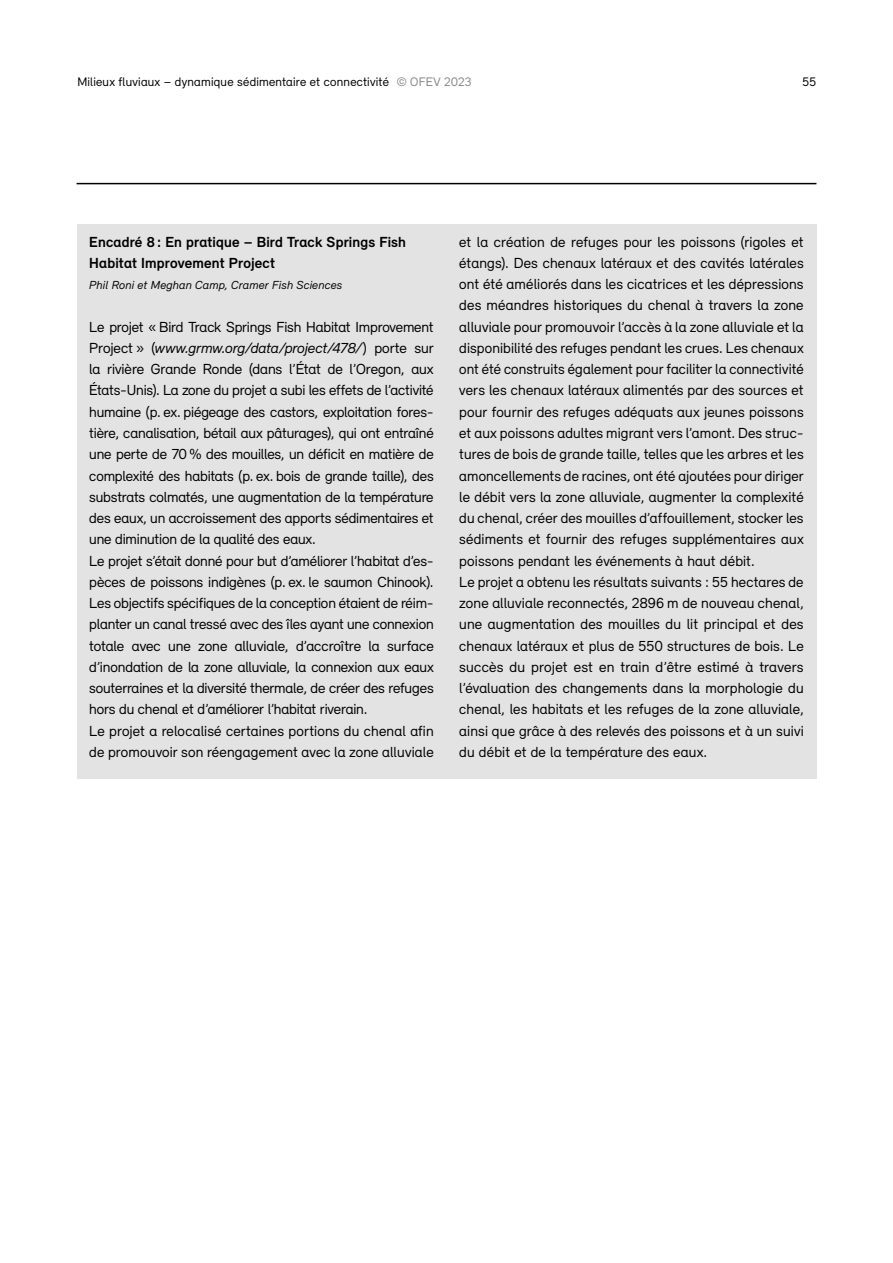
<style>
.page{position:relative;width:893px;height:1263px;background:#fff}
.page>*{position:absolute;margin:0;border:0;box-sizing:border-box;transform-origin:0 0}
._07_Grundtext_o_Abst{font:15px/21.3px "Relevant";letter-spacing:.005em;color:#000;text-align:justify}
._07_Untertitel{font:700 15px/21.3px "Relevant";letter-spacing:.01em;color:#000}
.t1{font:12.75px "Relevant";letter-spacing:.015em;color:#000}
._08_Legende_Text{font:italic 12px "Relevant";letter-spacing:.02em;color:#000}
.s1{color:#878787}
.s2{font-style:italic}
</style>
<div class="page">
<hr style="left:77px;top:183px;width:739px;height:1px;background:#000">
<div style="left:77px;top:224px;width:739px;height:554px;background:#e3e3e3"></div>
<p class="t1" style="left:77px;top:74px;width:396px">Milieux fluviaux – dynamique sédimentaire et connectivité <span class="s1">© OFEV 2023</span></p>
<p class="t1" style="left:803px;top:74px;width:15px">55</p>
<h3 class="_07_Untertitel" style="left:89px;top:231px;width:318px">Encadré 8 : En pratique – Bird Track Springs Fish<br>Habitat Improvement Project</h3>
<p class="_08_Legende_Text" style="left:89px;top:277px;width:254px">Phil Roni et Meghan Camp, Cramer Fish Sciences</p>
<p class="_07_Grundtext_o_Abst" style="left:89px;top:316px;width:346px">Le projet « Bird Track Springs Fish Habitat Improvement Project » (<span class="s2">www.grmw.org/data/project/478/</span>) porte sur la rivière Grande Ronde (dans l’État de l’Oregon, aux États-Unis). La zone du projet a subi les effets de l’activité humaine (p. ex. piégeage des castors, exploitation fores&shy;tière, canalisation, bétail aux pâturages), qui ont entraîné une perte de 70 % des mouilles, un déficit en matière de complexité des habitats (p. ex. bois de grande taille), des substrats colmatés, une augmentation de la température des eaux, un accroissement des apports sédimentaires et une diminution de la qualité des eaux.</p>
<p class="_07_Grundtext_o_Abst" style="left:89px;top:550px;width:346px">Le projet s’était donné pour but d’améliorer l’habitat d’es&shy;pèces de poissons indigènes (p. ex. le saumon Chinook).<br>Les objectifs spécifiques de la conception étaient de réim&shy;planter un canal tressé avec des îles ayant une connexion totale avec une zone alluviale, d’accroître la surface d’inondation de la zone alluviale, la connexion aux eaux souterraines et la diversité thermale, de créer des refuges hors du chenal et d’améliorer l’habitat riverain.</p>
<p class="_07_Grundtext_o_Abst" style="left:89px;top:720px;width:346px">Le projet a relocalisé certaines portions du chenal afin de promouvoir son réengagement avec la zone alluviale</p>
<p class="_07_Grundtext_o_Abst" style="left:459px;top:231px;width:346px">et la création de refuges pour les poissons (rigoles et étangs). Des chenaux latéraux et des cavités latérales ont été améliorés dans les cicatrices et les dépressions des méandres historiques du chenal à travers la zone alluviale pour promouvoir l’accès à la zone alluviale et la disponibilité des refuges pendant les crues. Les chenaux ont été construits également pour faciliter la connectivité vers les chenaux latéraux alimentés par des sources et pour fournir des refuges adéquats aux jeunes poissons et aux poissons adultes migrant vers l’amont. Des struc&shy;tures de bois de grande taille, telles que les arbres et les amoncellements de racines, ont été ajoutées pour diriger le débit vers la zone alluviale, augmenter la complexité du chenal, créer des mouilles d’affouillement, stocker les sédiments et fournir des refuges supplémentaires aux poissons pendant les événements à haut débit.</p>
<p class="_07_Grundtext_o_Abst" style="left:459px;top:571px;width:346px">Le projet a obtenu les résultats suivants : 55 hectares de zone alluviale reconnectés, 2896 m de nouveau chenal, une augmentation des mouilles du lit principal et des chenaux latéraux et plus de 550 structures de bois. Le succès du projet est en train d’être estimé à travers l’évaluation des changements dans la morphologie du chenal, les habitats et les refuges de la zone alluviale, ainsi que grâce à des relevés des poissons et à un suivi du débit et de la température des eaux.</p>
</div>
